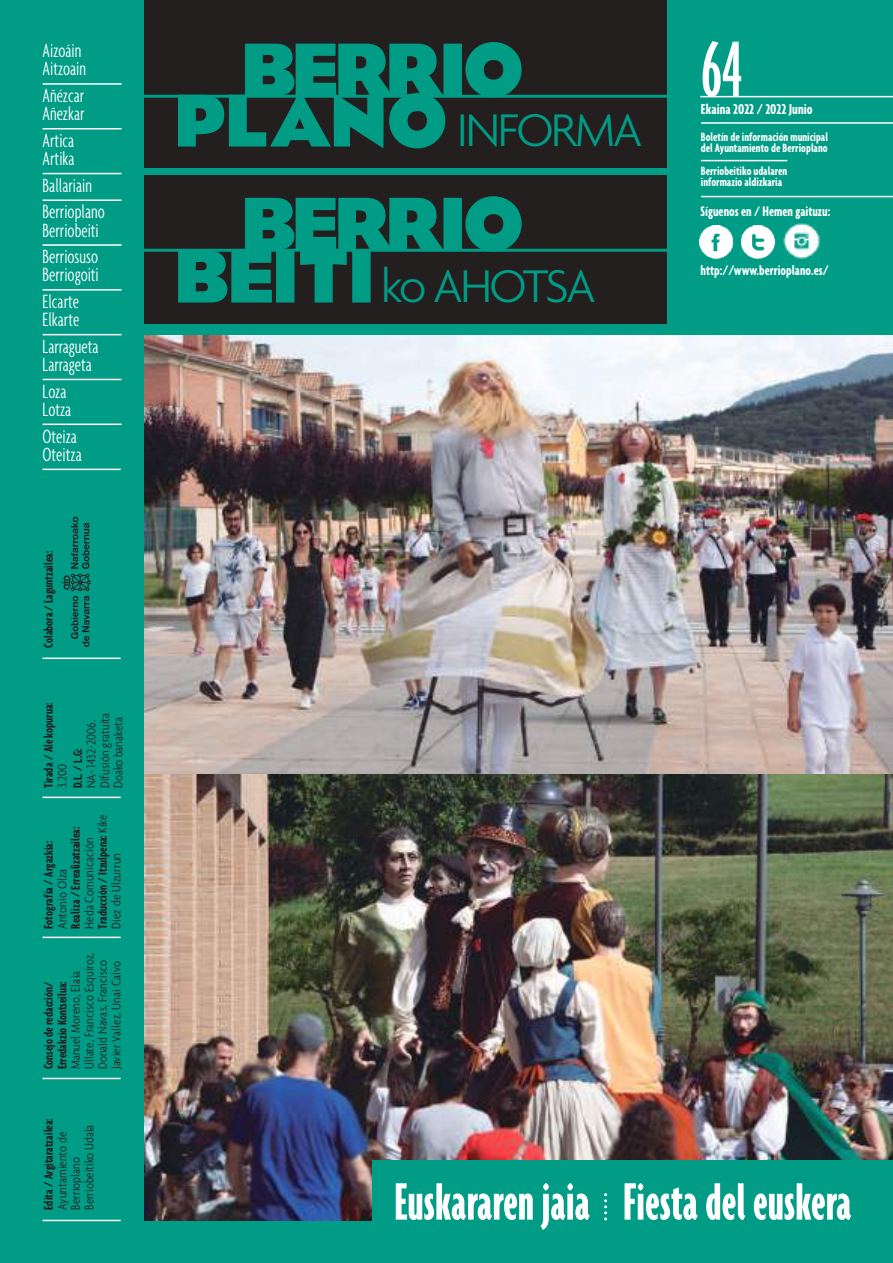
<style>
.page{position:relative;width:893px;height:1263px;background:#009c86}
.page>*{position:absolute;margin:0;border:0;box-sizing:border-box;transform-origin:0 0}
.t1{font:500 ultra-condensed 85.5px "Agenda";color:#fff}
.t2{font:700 76.5px/154.2px "Bureau Eagle";letter-spacing:-.085em;color:#009c86}
.t3{font:700 76.5px/156px "Bureau Eagle";letter-spacing:-.015em;color:#009c86}
.t4{font:700 ultra-condensed 57px "Agenda";color:#fff}
.t5{font:300 49.5px "Agenda";letter-spacing:-.05em;color:#009c86}
.t6{font:300 extra-condensed 20.7px/26.7px "Agenda";color:#fff}
.t7{font:700 extra-condensed 15.6px "Agenda";color:#fff}
.t8{font:700 extra-condensed 15px "Agenda";color:#fff}
.t9{font:300 condensed 13.5px/13.5px "Agenda";letter-spacing:.01em;color:#241f1f}
.t10{font:700 extra-condensed 13.5px/13.5px "Agenda";color:#241f1f}
.t11{font:700 extra-condensed 13.05px/11.7px "Agenda";color:#fff}
.s1{font-weight:700;font-stretch:extra-condensed}
</style>
<div class="page">
<div style="left:145px;top:0;width:522px;height:168px;background:#241f1f"></div>
<div style="left:145px;top:175px;width:522px;height:149px;background:#241f1f"></div>
<hr style="left:701px;top:160px;width:86px;height:1px;background:#fff">
<hr style="left:43px;top:83px;width:79px;height:2px;background:#fff">
<hr style="left:43px;top:128px;width:79px;height:1px;background:#fff">
<hr style="left:43px;top:173px;width:79px;height:1px;background:#fff">
<hr style="left:43px;top:199px;width:79px;height:2px;background:#fff">
<hr style="left:43px;top:244px;width:79px;height:2px;background:#fff">
<hr style="left:43px;top:289px;width:79px;height:2px;background:#fff">
<hr style="left:43px;top:334px;width:79px;height:1px;background:#fff">
<hr style="left:43px;top:379px;width:79px;height:1px;background:#fff">
<hr style="left:43px;top:423px;width:79px;height:2px;background:#fff">
<svg style="left:62px;top:517px;width:29px;height:130px"></svg>
<img style="left:698px;top:225px;width:36px;height:35px">
<img style="left:740px;top:225px;width:36px;height:35px">
<img style="left:783px;top:219px;width:37px;height:44px">
<hr style="left:43px;top:657px;width:78px;height:2px;background:#fff">
<hr style="left:43px;top:469px;width:78px;height:1px;background:#fff">
<hr style="left:43px;top:797px;width:78px;height:1px;background:#fff">
<hr style="left:43px;top:937px;width:78px;height:1px;background:#fff">
<hr style="left:43px;top:1078px;width:78px;height:1px;background:#fff">
<hr style="left:43px;top:1220px;width:78px;height:1px;background:#fff">
<hr style="left:701px;top:122px;width:192px;height:2px;background:#fff">
<hr style="left:700px;top:96px;width:193px;height:1px;background:#fff">
<hr style="left:701px;top:196px;width:192px;height:1px;background:#fff">
<hr style="left:134px;top:249px;width:543px;height:3px;background:#009c86">
<hr style="left:134px;top:95px;width:543px;height:3px;background:#009c86">
<img style="left:145px;top:336px;width:748px;height:884px">
<div style="left:372px;top:1160px;width:521px;height:82px;background:#009c86"></div>
<svg style="left:604px;top:1193px;width:3px;height:27px"></svg>
<h3 class="t6" style="left:43px;top:41px;width:45px;line-height:18.1px">Aizoáin<br>Aitzoain</h3>
<h3 class="t6" style="left:43px;top:86px;width:43px;line-height:18.1px">Añézcar<br>Añezkar</h3>
<h3 class="t6" style="left:43px;top:131px;width:33px;line-height:18.1px">Artica<br>Artika</h3>
<h3 class="t6" style="left:43px;top:171px;width:64px">Ballariain<br>Berrioplano</h3>
<h3 class="t6" style="left:43px;top:216px;width:58px">Berriobeiti<br>Berriosuso</h3>
<h3 class="t6" style="left:43px;top:261px;width:58px">Berriogoiti<br>Elcarte</h3>
<h3 class="t6" style="left:43px;top:306px;width:57px">Elkarte<br>Larragueta</h3>
<h3 class="t6" style="left:43px;top:351px;width:51px">Larrageta<br>Loza</h3>
<h3 class="t6" style="left:43px;top:395px;width:36px">Lotza<br>Oteiza</h3>
<h3 class="t6" style="left:43px;top:440px;width:41px">Oteitza</h3>
<p class="t10" style="left:42px;top:648px;width:98px;rotate:-90deg">Colabora / Laguntzailea:</p>
<p class="t10" style="left:42px;top:788px;width:88px;rotate:-90deg">Tirada / Ale kopurua:</p>
<p class="t9" style="left:84px;top:788px;width:77px;rotate:-90deg">NA- 1432-2006.<br>Difusión gratuita<br>Doako banaketa</p>
<p class="t10" style="left:71px;top:788px;width:42px;rotate:-90deg">D.L. / L.G:</p>
<p class="t9" style="left:55px;top:788px;width:26px;rotate:-90deg">3.200</p>
<p class="t9" style="left:82px;top:929px;width:116px;rotate:-90deg">Heda Comunicación<br><span class="s1">Traducción / Itzulpena:</span> Kike<br>Diez de Ulzurrun</p>
<p class="t10" style="left:69px;top:929px;width:104px;rotate:-90deg">Realiza / Errealizatzailea:</p>
<p class="t10" style="left:42px;top:929px;width:90px;rotate:-90deg">Fotografía / Argazkia:</p>
<p class="t9" style="left:55px;top:929px;width:62px;rotate:-90deg">Antonio Olza</p>
<p class="t9" style="left:69px;top:1069px;width:118px;rotate:-90deg">Manuel Moreno, Elaia<br>Ullate, Francisco Esquíroz,<br>Donald Navas, Francisco<br>Javier Vallez, Unai Calvo</p>
<p class="t10" style="left:42px;top:1069px;width:90px;rotate:-90deg">Consejo de redacción/<br>Erredakzio Kontseilua:</p>
<p class="t10" style="left:42px;top:1210px;width:93px;rotate:-90deg">Edita / Argitaratzailea:</p>
<p class="t9" style="left:55px;top:1210px;width:87px;rotate:-90deg">Ayuntamiento de<br>Berrioplano<br>Berriobeitiko Udala</p>
<h2 class="t2" style="left:239px;top:-8px;width:286px">BERRIO<br>BERRIO</h2>
<h2 class="t3" style="left:172px;top:42px;width:277px">PLANO<br>BEITI</h2>
<h3 class="t5" style="left:457px;top:100px;width:187px">INFORMA</h3>
<h3 class="t5" style="left:381px;top:256px;width:216px">ko AHOTSA</h3>
<h1 class="t1" style="left:701px;top:17px;width:43px">64</h1>
<p class="t7" style="left:701px;top:99px;width:113px">Ekaina 2022 / 2022 Junio</p>
<p class="t11" style="left:701px;top:130px;width:129px">Boletín de información municipal del Ayuntamiento de Berrioplano</p>
<p class="t11" style="left:701px;top:164px;width:88px">Berriobeitiko udalaren informazio aldizkaria</p>
<p class="t8" style="left:700px;top:202px;width:131px">Síguenos en / Hemen gaituzu:</p>
<p class="t8" style="left:700px;top:261px;width:130px">http://www.berrioplano.es/</p>
<h3 class="t4" style="left:394px;top:1166px;width:459px">Euskararenjaia Fiestadel euskera</h3>
</div>
